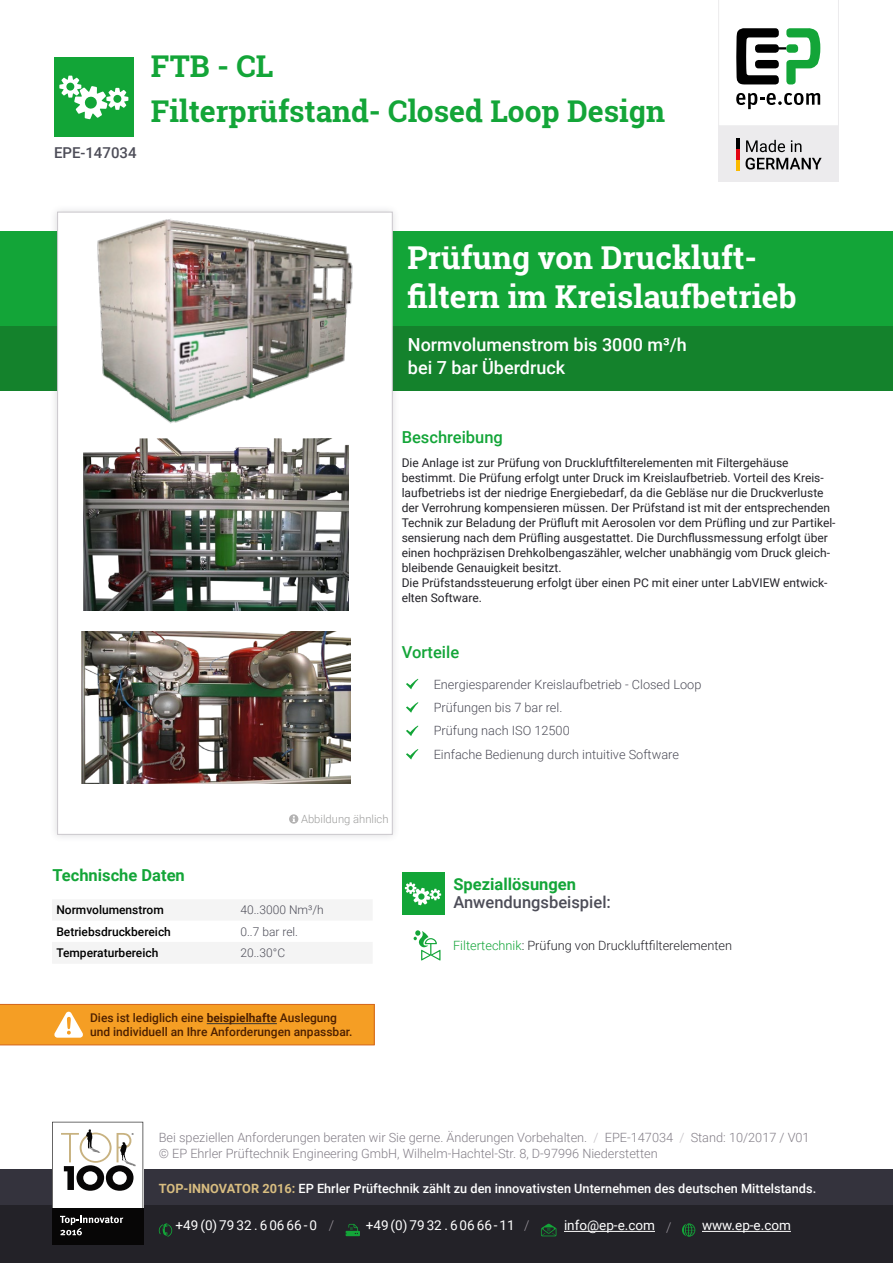
<style>
.page{position:relative;width:893px;height:1263px;background:#fff}
.page>*{position:absolute;margin:0;border:0;box-sizing:border-box;transform-origin:0 0}
.t1{font:700 31.5px/39px "Roboto Slab";color:#fff}
.t2{font:700 30px/45px "Roboto Slab";color:#13a538}
.t3{font:500 18px/22.5px "Roboto";color:#fff}
.t4{font:700 16.5px "Roboto";color:#13a538}
.t5{font:500 16.5px "Roboto";color:#13a538}
.t6{font:500 16.5px "Roboto";color:#4d4d58}
.t7{font:500 15px "Roboto";color:#4d4d58}
.t8{font:13.5px "Roboto";color:#fff}
.t9{font:300 12.75px/16.5px "Roboto";color:#837e87}
.t10{font:300 12.75px/23.4px "Roboto";color:#4d4d58}
.t11{font:500 12.75px "Roboto";color:#fff}
.t12{font:300 12.75px "Roboto";color:#232228}
.t13{font:12px/15px "Roboto";color:#232228}
.t14{font:500 12px/14.2px "Roboto";color:#4d2000}
.t15{font:500 12px "Roboto";color:#000}
.t16{font:300 12px "Roboto";color:#4d4d58}
.t17{font:300 11.25px "Roboto";color:#9d9d9c}
.s1{font-weight:700}
.s2{color:#13a538}
.s3{color:#c2bec3}
.s4{font-weight:700;color:#d8bd80}
.s5{font-weight:300;color:#9d989f}
</style>
<div class="page">
<div style="left:0;top:231px;width:893px;height:96px;background:#13a538"></div>
<div style="left:0;top:326px;width:893px;height:64px;background:#14822c"></div>
<svg style="left:52px;top:900px;width:320px;height:63px"></svg>
<div style="left:0;top:1169px;width:893px;height:38px;background:#34333d"></div>
<div style="left:0;top:1205px;width:893px;height:58px;background:#232228"></div>
<svg style="left:52px;top:1122px;width:91px;height:87px"></svg>
<div style="left:52px;top:1209px;width:91px;height:36px;background:#070606"></div>
<div style="left:60px;top:1208px;width:83px;height:37px;background:#070606"></div>
<svg style="left:60px;top:1216px;width:63px;height:19px"></svg>
<svg style="left:159px;top:1223px;width:13px;height:14px"></svg>
<svg style="left:346px;top:1224px;width:14px;height:12px"></svg>
<svg style="left:541px;top:1224px;width:15px;height:12px"></svg>
<hr style="left:564px;top:1231px;width:91px;height:1px;background:#fff">
<svg style="left:682px;top:1223px;width:13px;height:14px"></svg>
<hr style="left:702px;top:1231px;width:89px;height:1px;background:#fff">
<div style="left:50px;top:204px;width:350px;height:638px;background:#4d4d58;opacity:.2"></div>
<div style="left:57px;top:212px;width:335px;height:622px;background:#fff;border:1px solid #cbc8cd"></div>
<svg style="left:718px;top:0;width:121px;height:126px"></svg>
<div style="left:718px;top:126px;width:121px;height:56px;background:#ecebed"></div>
<hr style="left:736px;top:138px;width:4px;height:11px;background:#000">
<hr style="left:736px;top:149px;width:4px;height:11px;background:#e30613">
<hr style="left:736px;top:160px;width:4px;height:11px;background:#fbba00">
<svg style="left:746px;top:140px;width:55px;height:12px"></svg>
<svg style="left:746px;top:158px;width:76px;height:12px"></svg>
<div style="left:54px;top:57px;width:80px;height:80px;background:#12a537"></div>
<svg style="left:59px;top:76px;width:69px;height:43px"></svg>
<svg style="left:406px;top:679px;width:12px;height:10px"></svg>
<svg style="left:406px;top:702px;width:12px;height:11px"></svg>
<svg style="left:406px;top:725px;width:12px;height:11px"></svg>
<svg style="left:406px;top:749px;width:12px;height:10px"></svg>
<svg style="left:0;top:1004px;width:375px;height:41px;background:#f39e29"></svg>
<svg style="left:289px;top:814px;width:9px;height:10px"></svg>
<div style="left:402px;top:873px;width:42px;height:42px;background:#12a537"></div>
<svg style="left:405px;top:882px;width:36px;height:23px"></svg>
<svg style="left:414px;top:930px;width:26px;height:31px"></svg>
<img style="left:97px;top:219px;width:256px;height:205px">
<img style="left:84px;top:439px;width:265px;height:172px">
<img style="left:82px;top:631px;width:269px;height:152px">
<p class="t7" style="left:54px;top:142px;width:84px">EPE-147034</p>
<h2 class="t2" style="left:151px;top:44px;width:516px">FTB - CL<br>Filterprüfstand- Closed Loop Design</h2>
<h1 class="t1" style="left:407px;top:238px;width:391px">Prüfung von Druckluft&shy;filtern im Kreislaufbetrieb</h1>
<h3 class="t3" style="left:408px;top:333px;width:280px">Normvolumenstrom bis 3000 m³/h bei 7 bar Überdruck</h3>
<h3 class="t5" style="left:402px;top:426px;width:103px">Beschreibung</h3>
<p class="t13" style="left:402px;top:455px;width:435px">Die Anlage ist zur Prüfung von Druckluftfilterelementen mit Filtergehäuse bestimmt. Die Prüfung erfolgt unter Druck im Kreislaufbetrieb. Vorteil des Kreis&shy;laufbetriebs ist der niedrige Energiebedarf, da die Gebläse nur die Druckverluste der Verrohrung kompensieren müssen. Der Prüfstand ist mit der entsprechenden Technik zur Beladung der Prüfluft mit Aerosolen vor dem Prüfling und zur Partikel&shy;sensierung nach dem Prüfling ausgestattet. Die Durchflussmessung erfolgt über einen hochpräzisen Drehkolbengaszähler, welcher unabhängig vom Druck gleich&shy;bleibende Genauigkeit besitzt.<br>Die Prüfstandssteuerung erfolgt über einen PC mit einer unter LabVIEW entwick&shy;elten Software.</p>
<h3 class="t5" style="left:402px;top:640px;width:59px">Vorteile</h3>
<p class="t10" style="left:434px;top:672px;width:269px">Energiesparender Kreislaufbetrieb - Closed Loop Prüfungen bis 7 bar rel.<br>Prüfung nach ISO 12500<br>Einfache Bedienung durch intuitive Software</p>
<p class="t17" style="left:301px;top:811px;width:89px">Abbildung ähnlich</p>
<h3 class="t4" style="left:52px;top:864px;width:134px">Technische Daten</h3>
<p class="t15" style="left:56px;top:901px;width:109px">Normvolumenstrom</p>
<p class="t16" style="left:240px;top:901px;width:85px">40..3000 Nm³/h</p>
<p class="t15" style="left:56px;top:923px;width:116px">Betriebsdruckbereich</p>
<p class="t16" style="left:240px;top:923px;width:59px">0..7 bar rel.</p>
<p class="t15" style="left:56px;top:944px;width:103px">Temperaturbereich</p>
<p class="t16" style="left:240px;top:944px;width:46px">20..30°C</p>
<p class="t14" style="left:90px;top:1010px;width:264px">Dies ist lediglich eine <span class="s1">beispielhafte</span> Auslegung und individuell an Ihre Anforderungen anpassbar.</p>
<h3 class="t4" style="left:453px;top:873px;width:124px">Speziallösungen</h3>
<h3 class="t6" style="left:453px;top:891px;width:159px">Anwendungsbeispiel:</h3>
<p class="t12" style="left:453px;top:937px;width:280px"><span class="s2">Filtertechnik</span>: Prüfung von Druckluftfilterelementen</p>
<p class="t9" style="left:159px;top:1128px;width:652px">Bei speziellen Anforderungen beraten wir Sie gerne. Änderungen Vorbehalten. <span class="s3">/</span> EPE-147034 <span class="s3">/</span> Stand: 10/2017 / V01 © EP Ehrler Prüftechnik Engineering GmbH, Wilhelm-Hachtel-Str. 8, D-97996 Niederstetten</p>
<p class="t11" style="left:159px;top:1179px;width:659px"><span class="s4">TOP-INNOVATOR 2016:</span> EP Ehrler Prüftechnik zählt zu den innovativsten Unternehmen des deutschen Mittelstands.</p>
<p class="t8" style="left:176px;top:1216px;width:160px">+49 (0) 79 32 . 6 06 66 - 0 <span class="s5">/</span></p>
<p class="t8" style="left:366px;top:1216px;width:165px">+49 (0) 79 32 . 6 06 66 - 11 <span class="s5">/</span></p>
<p class="t8" style="left:564px;top:1216px;width:109px">info@ep-e.com <span class="s5">/</span></p>
<p class="t8" style="left:702px;top:1216px;width:90px">www.ep-e.com</p>
</div>
